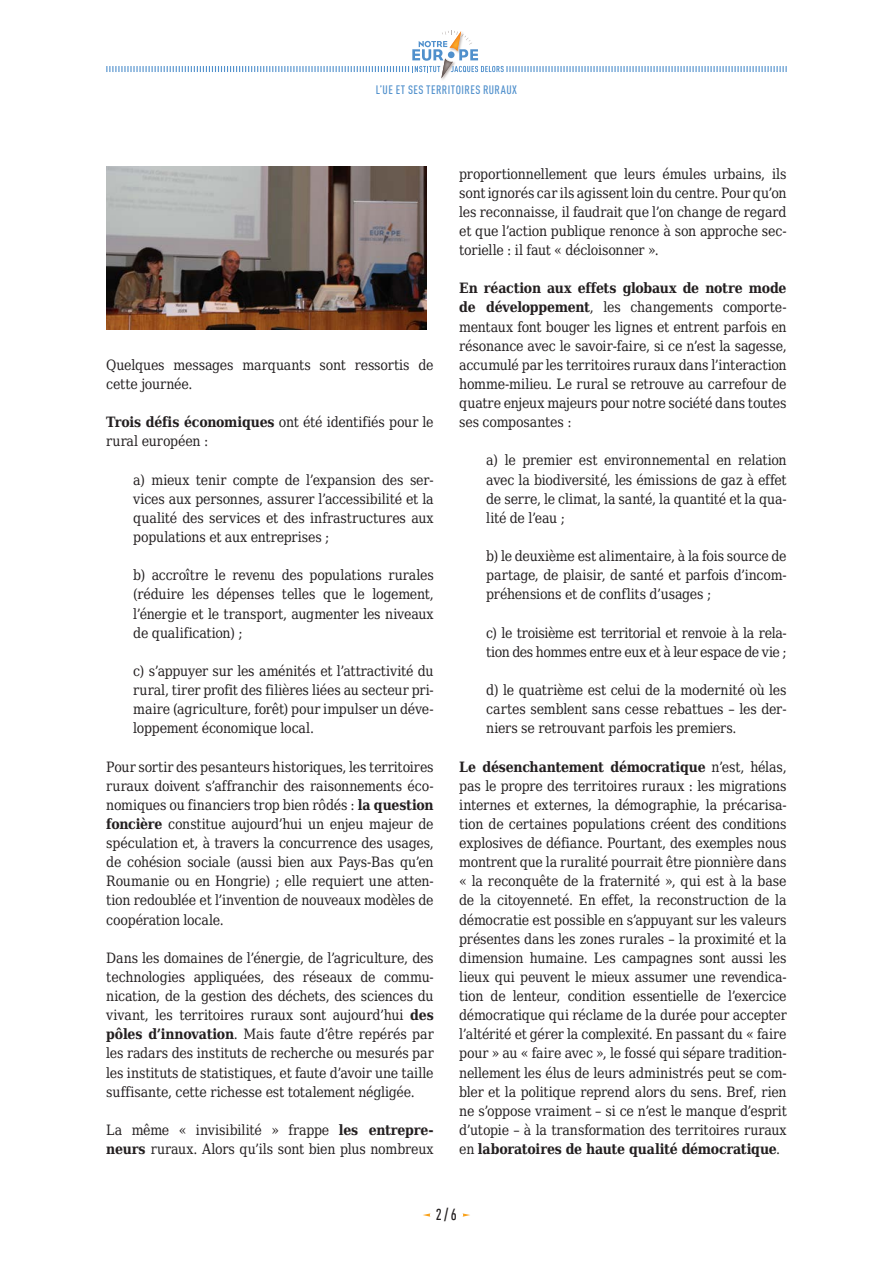
<style>
.page{position:relative;width:893px;height:1263px;background:#fff}
.page>*{position:absolute;margin:0;border:0;box-sizing:border-box;transform-origin:0 0}
.t1{font:500 condensed 15.75px "DIN Offc Pro";color:#231f20}
.SYN_Courant{font:14.25px/19.2px "DejaVu Serif Condensed";letter-spacing:-.015em;color:#231f20;text-align:justify}
.t2{font:500 condensed 12px "DIN Offc Pro";color:#5090cc}
.s1{font-weight:700}
</style>
<div class="page">
<svg style="left:423px;top:1213px;width:7px;height:4px"></svg>
<svg style="left:463px;top:1213px;width:7px;height:4px"></svg>
<svg style="left:106px;top:31px;width:681px;height:47px"></svg>
<img style="left:106px;top:166px;width:320px;height:163px">
<p class="t2" style="left:376px;top:81px;width:57px">L’UE ET SES TERRITOIRES</p>
<p class="t2" style="left:483px;top:81px;width:7px">RURAUX</p>
<p class="SYN_Courant" style="left:106px;top:354px;width:329px">Quelques messages marquants sont ressortis de cette journée.</p>
<p class="SYN_Courant" style="left:106px;top:411px;width:329px"><span class="s1">Trois défis économiques</span> ont été identifiés pour le rural européen :</p>
<p class="SYN_Courant" style="left:133px;top:469px;width:302px">a) mieux tenir compte de l’expansion des ser&shy;vices aux personnes, assurer l’accessibilité et la qualité des services et des infrastructures aux populations et aux entreprises ;</p>
<p class="SYN_Courant" style="left:133px;top:564px;width:302px">b) accroître le revenu des populations rurales (réduire les dépenses telles que le logement, l’énergie et le transport, augmenter les niveaux de qualification) ;</p>
<p class="SYN_Courant" style="left:133px;top:660px;width:302px">c) s’appuyer sur les aménités et l’attractivité du rural, tirer profit des filières liées au secteur pri&shy;maire (agriculture, forêt) pour impulser un déve&shy;loppement économique local.</p>
<p class="SYN_Courant" style="left:106px;top:755px;width:329px">Pour sortir des pesanteurs historiques, les territoires ruraux doivent s’affranchir des raisonnements éco&shy;nomiques ou financiers trop bien rôdés : <span class="s1">la question foncière</span> constitue aujourd’hui un enjeu majeur de spéculation et, à travers la concurrence des usages, de cohésion sociale (aussi bien aux Pays-Bas qu’en Roumanie ou en Hongrie) ; elle requiert une atten&shy;tion redoublée et l’invention de nouveaux modèles de coopération locale.</p>
<p class="SYN_Courant" style="left:106px;top:947px;width:329px">Dans les domaines de l’énergie, de l’agriculture, des technologies appliquées, des réseaux de commu&shy;nication, de la gestion des déchets, des sciences du vivant, les territoires ruraux sont aujourd’hui <span class="s1">des pôles d’innovation</span>. Mais faute d’être repérés par les radars des instituts de recherche ou mesurés par les instituts de statistiques, et faute d’avoir une taille suffisante, cette richesse est totalement négligée.</p>
<p class="SYN_Courant" style="left:106px;top:1119px;width:329px">La même « invisibilité » frappe <span class="s1">les entrepre&shy;neurs</span> ruraux. Alors qu’ils sont bien plus nombreux</p>
<p class="SYN_Courant" style="left:459px;top:163px;width:329px">proportionnellement que leurs émules urbains, ils sont ignorés car ils agissent loin du centre. Pour qu’on les reconnaisse, il faudrait que l’on change de regard et que l’action publique renonce à son approche sec&shy;torielle : il faut « décloisonner ».</p>
<p class="SYN_Courant" style="left:459px;top:277px;width:329px"><span class="s1">En réaction aux effets globaux de notre mode de développement</span>, les changements comporte&shy;mentaux font bouger les lignes et entrent parfois en résonance avec le savoir-faire, si ce n’est la sagesse, accumulé par les territoires ruraux dans l’interaction homme-milieu. Le rural se retrouve au carrefour de quatre enjeux majeurs pour notre société dans toutes ses composantes :</p>
<p class="SYN_Courant" style="left:486px;top:450px;width:302px">a) le premier est environnemental en relation avec la biodiversité, les émissions de gaz à effet de serre, le climat, la santé, la quantité et la qua&shy;lité de l’eau ;</p>
<p class="SYN_Courant" style="left:486px;top:545px;width:302px">b) le deuxième est alimentaire, à la fois source de partage, de plaisir, de santé et parfois d’incom&shy;préhensions et de conflits d’usages ;</p>
<p class="SYN_Courant" style="left:486px;top:622px;width:302px">c) le troisième est territorial et renvoie à la rela&shy;tion des hommes entre eux et à leur espace de vie ;</p>
<p class="SYN_Courant" style="left:486px;top:679px;width:302px">d) le quatrième est celui de la modernité où les cartes semblent sans cesse rebattues – les der&shy;niers se retrouvant parfois les premiers.</p>
<p class="SYN_Courant" style="left:459px;top:755px;width:329px"><span class="s1">Le désenchantement démocratique</span> n’est, hélas, pas le propre des territoires ruraux : les migrations internes et externes, la démographie, la précarisa&shy;tion de certaines populations créent des conditions explosives de défiance. Pourtant, des exemples nous montrent que la ruralité pourrait être pionnière dans « la reconquête de la fraternité », qui est à la base de la citoyenneté. En effet, la reconstruction de la démocratie est possible en s’appuyant sur les valeurs présentes dans les zones rurales – la proximité et la dimension humaine. Les campagnes sont aussi les lieux qui peuvent le mieux assumer une revendica&shy;tion de lenteur, condition essentielle de l’exercice démocratique qui réclame de la durée pour accepter l’altérité et gérer la complexité. En passant du « faire pour » au « faire avec », le fossé qui sépare tradition&shy;nellement les élus de leurs administrés peut se com&shy;bler et la politique reprend alors du sens. Bref, rien ne s’oppose vraiment – si ce n’est le manque d’esprit d’utopie – à la transformation des territoires ruraux en <span class="s1">laboratoires de haute qualité démocratique</span>.</p>
<p class="t1" style="left:436px;top:1203px;width:22px">2 / 6</p>
</div>
